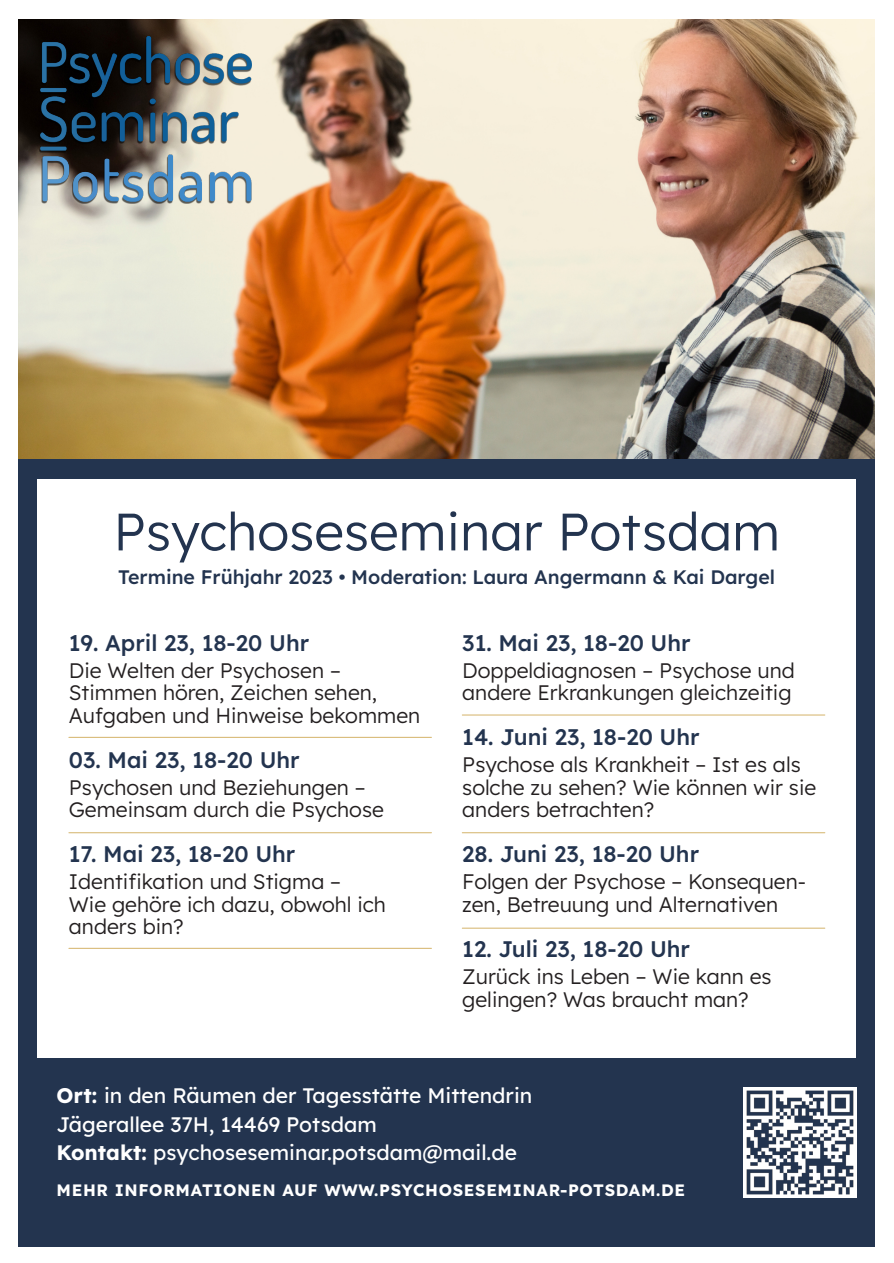
<style>
.page{position:relative;width:894px;height:1263px;background:#fff}
.page>*{position:absolute;margin:0;border:0;box-sizing:border-box;transform-origin:0 0}
.t1{font:300 52.5px "Lexend Deca";color:#23344f}
.t2{font:500 22.5px "Lexend Deca";color:#23344f}
.t3{font:300 21px/22.5px "Lexend Deca";color:#231f20}
.t4{font:21px/28.5px "Lexend Deca";color:#fff}
.t5{font:500 19.5px "Lexend Deca";color:#23344f}
.t6{font:700 16.5px "Lexend Deca";letter-spacing:.04em;color:#fff}
.s1{font-weight:700}
</style>
<div class="page">
<img style="left:19px;top:19px;width:855px;height:441px">
<div style="left:19px;top:460px;width:855px;height:787px;background:#23344f"></div>
<div style="left:38px;top:479px;width:817px;height:579px;background:#fff"></div>
<img style="left:743px;top:1087px;width:112px;height:110px">
<img style="left:40px;top:36px;width:211px;height:167px">
<hr style="left:69px;top:737px;width:362px;height:1px;background:#d4b369">
<hr style="left:69px;top:832px;width:362px;height:1px;background:#d4b369">
<hr style="left:69px;top:948px;width:362px;height:1px;background:#d4b369">
<hr style="left:462px;top:715px;width:362px;height:1px;background:#d4b369">
<hr style="left:462px;top:832px;width:362px;height:1px;background:#d4b369">
<hr style="left:462px;top:928px;width:362px;height:1px;background:#d4b369">
<h1 class="t1" style="left:113px;top:498px;width:668px">Psychoseseminar Potsdam</h1>
<p class="t5" style="left:118px;top:565px;width:658px">Termine Frühjahr 2023 • Moderation: Laura Angermann &amp; Kai Dargel</p>
<p class="t2" style="left:69px;top:628px;width:242px">19. April 23, 18-20 Uhr</p>
<p class="t3" style="left:69px;top:659px;width:353px">Die Welten der Psychosen –<br>Stimmen hören, Zeichen sehen,<br>Aufgaben und Hinweise bekommen</p>
<p class="t2" style="left:69px;top:745px;width:232px">03. Mai 23, 18-20 Uhr</p>
<p class="t3" style="left:69px;top:776px;width:316px">Psychosen und Beziehungen –<br>Gemeinsam durch die Psychose</p>
<p class="t2" style="left:69px;top:840px;width:228px">17. Mai 23, 18-20 Uhr</p>
<p class="t3" style="left:69px;top:870px;width:318px">Identifikation und Stigma –<br>Wie gehöre ich dazu, obwohl ich anders bin?</p>
<p class="t2" style="left:462px;top:628px;width:230px">31. Mai 23, 18-20 Uhr</p>
<p class="t3" style="left:462px;top:659px;width:334px">Doppeldiagnosen – Psychose und andere Erkrankungen gleichzeitig</p>
<p class="t2" style="left:462px;top:723px;width:239px">14. Juni 23, 18-20 Uhr</p>
<p class="t3" style="left:462px;top:753px;width:355px">Psychose als Krankheit – Ist es als solche zu sehen? Wie können wir sie anders betrachten?</p>
<p class="t2" style="left:462px;top:840px;width:238px">28. Juni 23, 18-20 Uhr</p>
<p class="t3" style="left:462px;top:870px;width:345px">Folgen der Psychose – Konsequen‐ zen, Betreuung und Alternativen</p>
<p class="t2" style="left:462px;top:934px;width:229px">12. Juli 23, 18-20 Uhr</p>
<p class="t3" style="left:462px;top:965px;width:311px">Zurück ins Leben – Wie kann es gelingen? Was braucht man?</p>
<p class="t4" style="left:56px;top:1081px;width:477px"><span class="s1">Ort:</span> in den Räumen der Tagesstätte Mittendrin<br>Jägerallee 37H, 14469 Potsdam<br><span class="s1">Kontakt:</span> psychoseseminar.potsdam@mail.de</p>
<p class="t6" style="left:56px;top:1180px;width:630px">MEHR INFORMATIONEN AUF WWW.PSYCHOSESEMINAR-POTSDAM.DE</p>
</div>
